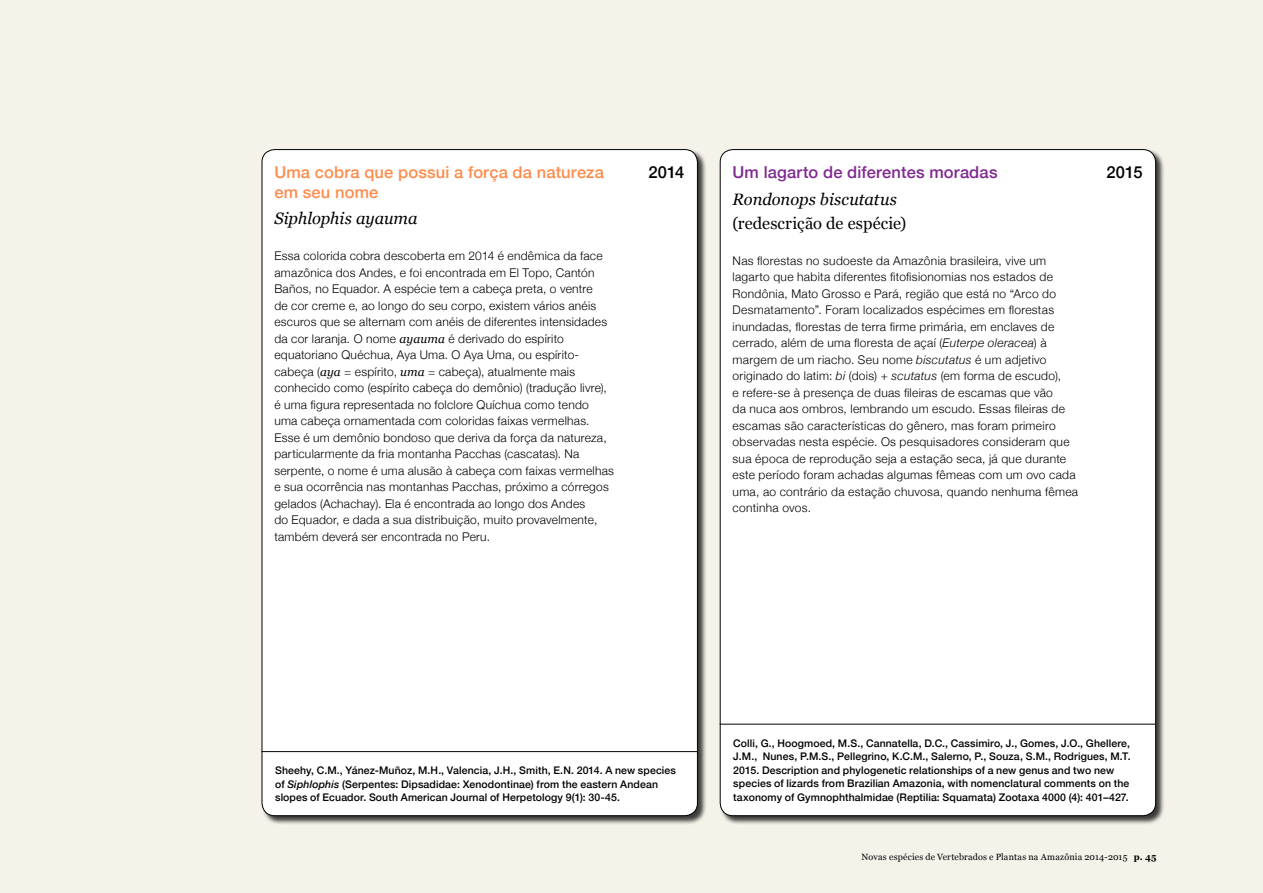
<style>
.page{position:relative;width:1263px;height:893px;background:#f4f2e9}
.page>*{position:absolute;margin:0;border:0;box-sizing:border-box;transform-origin:0 0}
.t1{font:500 16.5px/19.5px "Helvetica Neue";letter-spacing:.01em;color:#ff8c4b}
.t2{font:italic 16.5px "Georgia";color:#000}
.t3{font:500 16.5px "Helvetica Neue";letter-spacing:.01em;color:#80298f}
.t4{font:16.5px "Georgia";letter-spacing:.005em;color:#000}
.t5{font:500 16.5px "Helvetica Neue";letter-spacing:-.005em;color:#000}
.t6{font:300 12px/16.5px "Helvetica Neue";letter-spacing:.025em;color:#000}
.t7{font:500 10.5px/13.5px "Helvetica Neue";letter-spacing:.01em;color:#000}
.t8{font:9px "Georgia";letter-spacing:.02em;color:#000}
.s1{font-family:"Georgia";font-weight:400;font-style:italic}
.s2{font-style:italic}
.s3{font-weight:700}
</style>
<div class="page">
<div style="left:261px;top:149px;width:446px;height:676px;background:#000;opacity:.75"></div>
<div style="left:262px;top:150px;width:435px;height:666px;background:#fff;border-radius:13px"></div>
<div style="left:719px;top:149px;width:446px;height:676px;background:#000;opacity:.75"></div>
<div style="left:720px;top:150px;width:435px;height:666px;background:#fff;border-radius:13px"></div>
<hr style="left:261px;top:751px;width:436px;height:1px;background:#000">
<hr style="left:720px;top:724px;width:435px;height:1px;background:#000">
<h1 class="t1" style="left:274px;top:161px;width:331px">Uma cobra que possui a força da natureza em seu nome</h1>
<h1 class="t2" style="left:274px;top:207px;width:145px">Siphlophis ayauma</h1>
<p class="t6" style="left:274px;top:247px;width:341px">Essa colorida cobra descoberta em 2014 é endêmica da face amazônica dos Andes, e foi encontrada em El Topo, Cantón Baños, no Equador. A espécie tem a cabeça preta, o ventre<br>de cor creme e, ao longo do seu corpo, existem vários anéis escuros que se alternam com anéis de diferentes intensidades da cor laranja. O nome <span class="s1">ayauma</span> é derivado do espírito equatoriano Quéchua, Aya Uma. O Aya Uma, ou espírito&shy;cabeça (<span class="s1">aya</span> = espírito, <span class="s1">uma</span> = cabeça), atualmente mais conhecido como (espírito cabeça do demônio) (tradução livre), é uma figura representada no folclore Quíchua como tendo uma cabeça ornamentada com coloridas faixas vermelhas.<br>Esse é um demônio bondoso que deriva da força da natureza, particularmente da fria montanha Pacchas (cascatas). Na serpente, o nome é uma alusão à cabeça com faixas vermelhas e sua ocorrência nas montanhas Pacchas, próximo a córregos gelados (Achachay). Ela é encontrada ao longo dos Andes<br>do Equador, e dada a sua distribuição, muito provavelmente, também deverá ser encontrada no Peru.</p>
<h1 class="t3" style="left:732px;top:159px;width:266px">Um lagarto de diferentes moradas</h1>
<h1 class="t2" style="left:732px;top:187px;width:166px">Rondonops biscutatus</h1>
<h1 class="t4" style="left:732px;top:211px;width:175px">(redescrição de espécie)</h1>
<p class="t6" style="left:732px;top:251px;width:347px">Nas florestas no sudoeste da Amazônia brasileira, vive um lagarto que habita diferentes fitofisionomias nos estados de Rondônia, Mato Grosso e Pará, região que está no “Arco do Desmatamento”. Foram localizados espécimes em florestas inundadas, florestas de terra firme primária, em enclaves de cerrado, além de uma floresta de açaí (<span class="s2">Euterpe oleracea</span>) à margem de um riacho. Seu nome <span class="s2">biscutatus</span> é um adjetivo originado do latim: <span class="s2">bi</span> (dois) + <span class="s2">scutatus</span> (em forma de escudo),<br>e refere-se à presença de duas fileiras de escamas que vão<br>da nuca aos ombros, lembrando um escudo. Essas fileiras de escamas são características do gênero, mas foram primeiro observadas nesta espécie. Os pesquisadores consideram que sua época de reprodução seja a estação seca, já que durante este período foram achadas algumas fêmeas com um ovo cada uma, ao contrário da estação chuvosa, quando nenhuma fêmea continha ovos.</p>
<h1 class="t5" style="left:648px;top:159px;width:37px">2014</h1>
<h1 class="t5" style="left:1106px;top:159px;width:37px">2015</h1>
<p class="t7" style="left:275px;top:763px;width:402px">Sheehy, C.M., Yánez-Muñoz, M.H., Valencia, J.H., Smith, E.N. 2014. A new species of <span class="s2">Siphlophis</span> (Serpentes: Dipsadidae: Xenodontinae) from the eastern Andean slopes of Ecuador. South American Journal of Herpetology 9(1): 30-45.</p>
<p class="t7" style="left:733px;top:736px;width:399px">Colli, G., Hoogmoed, M.S., Cannatella, D.C., Cassimiro, J., Gomes, J.O., Ghellere, J.M., Nunes, P.M.S., Pellegrino, K.C.M., Salerno, P., Souza, S.M., Rodrigues, M.T.<br>2015. Description and phylogenetic relationships of a new genus and two new species of lizards from Brazilian Amazonia, with nomenclatural comments on the taxonomy of Gymnophthalmidae (Reptilia: Squamata) Zootaxa 4000 (4): 401–427.</p>
<p class="t8" style="left:861px;top:851px;width:297px">Novas espécies de Vertebrados e Plantas na Amazônia 2014-2015 <span class="s3">p. 45</span></p>
</div>
